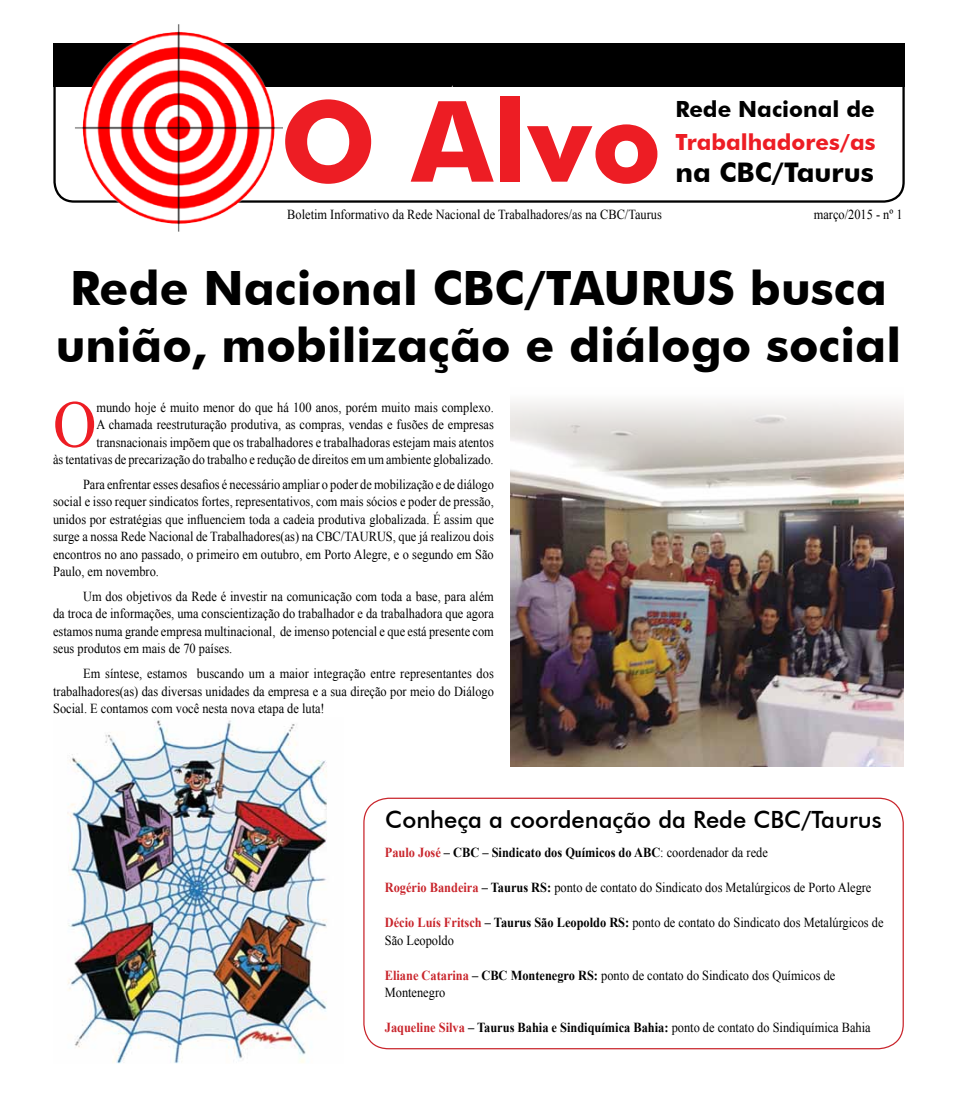
<style>
.page{position:relative;width:957px;height:1099px;background:#fff}
.page>*{position:absolute;margin:0;border:0;box-sizing:border-box;transform-origin:0 0}
.t1{font:700 112.5px "Futura BT";color:#ed1d24}
.t2{font:66.62px "Times New Roman";color:#ed1d24;scale:.9 1}
.t3{font:700 47.25px/56.8px "Futura BT";color:#000;text-align:center}
.t4{font:700 27px "Futura BT";color:#000}
.t5{font:500 23.75px "Futura BT";color:#000}
.t6{font:700 22.25px "Futura BT";color:#ed1d24}
.t7{font:700 22.25px "Futura BT";color:#000}
.t8{font:13.75px/17.5px "Times New Roman";color:#000;text-align:justify;scale:.9 1}
.t9{font:700 13.75px "Times New Roman";color:#000;scale:.9 1}
.s1{color:#c9252c}
.s2{font-weight:400}
.s3{font-weight:700;color:#c9252c}
.s4{font-weight:700}
</style>
<div class="page">
<img style="left:510px;top:402px;width:394px;height:364px">
<div style="left:53px;top:43px;width:851px;height:44px;background:#000"></div>
<svg style="left:283px;top:85px;width:392px;height:118px"></svg>
<img style="left:75px;top:24px;width:208px;height:208px">
<div style="left:363px;top:797px;width:541px;height:252px;border:1px solid #c9252c;border-radius:25px"></div>
<img style="left:67px;top:717px;width:260px;height:346px">
<h1 class="t1" style="left:280px;top:73px;width:383px">O Alvo</h1>
<p class="t8" style="left:287px;top:205px;width:418px">Boletim Informativo da Rede Nacional de Trabalhadores/as na CBC/Taurus</p>
<h3 class="t7" style="left:675px;top:96px;width:201px">Rede Nacional de</h3>
<h3 class="t6" style="left:675px;top:128px;width:201px">Trabalhadores/as</h3>
<h3 class="t4" style="left:675px;top:156px;width:200px">na CBC/Taurus</h3>
<p class="t8" style="left:814px;top:205px;width:100px">março/2015 - nº 1</p>
<h3 class="t3" style="left:56px;top:259px;width:847px">Rede Nacional CBC/TAURUS busca união, mobilização e diálogo social</h3>
<h2 class="t2" style="left:53px;top:379px;width:50px">O</h2>
<p class="t8" style="left:53px;top:398px;width:491px;text-align:right">mundo hoje é muito menor do que há 100 anos, porém muito mais complexo.<br>A chamada reestruturação produtiva, as compras, vendas e fusões de empresas transnacionais impõem que os trabalhadores e trabalhadoras estejam mais atentos<br>às tentativas de precarização do trabalho e redução de direitos em um ambiente globalizado.</p>
<p class="t8" style="left:53px;top:475px;width:491px;text-indent:30px">Para enfrentar esses desafios é necessário ampliar o poder de mobilização e de diálogo social e isso requer sindicatos fortes, representativos, com mais sócios e poder de pressão, unidos por estratégias que influenciem toda a cadeia produtiva globalizada. É assim que surge a nossa Rede Nacional de Trabalhadores(as) na CBC/TAURUS, que já realizou dois encontros no ano passado, o primeiro em outubro, em Porto Alegre, e o segundo em São Paulo, em novembro.</p>
<p class="t8" style="left:53px;top:587px;width:491px;text-indent:30px">Um dos objetivos da Rede é investir na comunicação com toda a base, para além da troca de informações, uma conscientização do trabalhador e da trabalhadora que agora estamos numa grande empresa multinacional, de imenso potencial e que está presente com seus produtos em mais de 70 países.</p>
<p class="t8" style="left:53px;top:664px;width:491px;text-indent:30px">Em síntese, estamos buscando um a maior integração entre representantes dos trabalhadores(as) das diversas unidades da empresa e a sua direção por meio do Diálogo Social. E contamos com você nesta nova etapa de luta!</p>
<h3 class="t5" style="left:385px;top:805px;width:498px">Conheça a coordenação da Rede CBC/Taurus</h3>
<p class="t9" style="left:385px;top:843px;width:427px"><span class="s1">Paulo José</span> – CBC – Sindicato dos Químicos do ABC<span class="s2">: coordenador da rede</span></p>
<p class="t8" style="left:385px;top:878px;width:542px"><span class="s3">Rogério Bandeira</span> <span class="s4">– Taurus RS:</span> ponto de contato do Sindicato dos Metalúrgicos de Porto Alegre</p>
<p class="t8" style="left:385px;top:913px;width:555px"><span class="s3">Décio Luís Fritsch</span> <span class="s4">– Taurus São Leopoldo RS:</span> ponto de contato do Sindicato dos Metalúrgicos de<br>São Leopoldo</p>
<p class="t8" style="left:385px;top:966px;width:502px"><span class="s3">Eliane Catarina</span> <span class="s4">– CBC Montenegro RS:</span> ponto de contato do Sindicato dos Químicos de<br>Montenegro</p>
<p class="t8" style="left:385px;top:1018px;width:541px"><span class="s3">Jaqueline Silva</span> <span class="s4">– Taurus Bahia e Sindiquímica Bahia:</span> ponto de contato do Sindiquímica Bahia</p>
</div>
